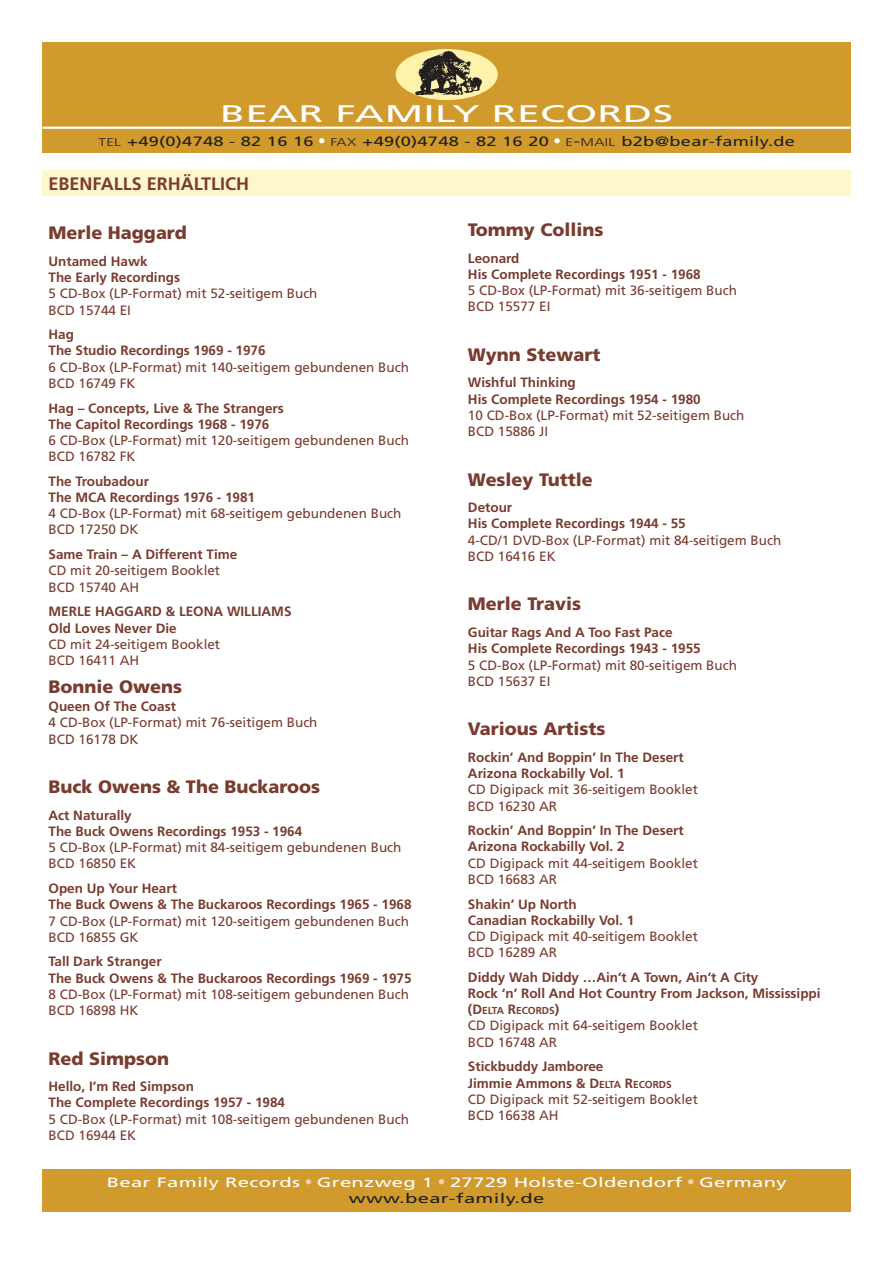
<style>
.page{position:relative;width:893px;height:1263px;background:#fff}
.page>*{position:absolute;margin:0;border:0;box-sizing:border-box;transform-origin:0 0}
.t1{font:24px "Frutiger";letter-spacing:.01em;color:#fff;scale:1.7 1}
.t2{font:900 18px "Frutiger";color:#793c30}
.t3{font:700 18px "Frutiger";color:#793c30}
.t4{font:13.5px/16.2px "Frutiger";color:#793c30}
.t5{font:700 13.5px/16.2px "Frutiger";color:#793c30}
.t6{font:13.5px/16.5px "Frutiger";letter-spacing:.015em;color:#fff;text-align:center;scale:1.5 1}
.t7{font:13.5px "Frutiger";letter-spacing:.015em;color:#231f20;scale:1.35 1}
.t8{font:700 10.2px "Frutiger";color:#793c30}
.s1{font-weight:300;font-size:11.25px}
.s2{font-weight:300;font-size:15px;color:#fff}
.s3{font-weight:300;font-size:15px}
.s4{font-size:13.5px}
.s5{font-weight:700}
.s6{font-weight:700;font-size:10.2px}
.s7{font-weight:300;font-size:15px;color:#fdd1ad}
.s8{color:#231f20}
</style>
<div class="page">
<div style="left:43px;top:170px;width:807px;height:26px;background:#fff7cc"></div>
<div style="left:43px;top:43px;width:807px;height:110px;background:#d09b2c"></div>
<div style="left:395px;top:49px;width:102px;height:51px;background:#fff3ac;border-radius:50%"></div>
<img style="left:413px;top:49px;width:69px;height:49px">
<hr style="left:43px;top:127px;width:807px;height:2px;background:#fff">
<div style="left:43px;top:1169px;width:807px;height:43px;background:#d09b2c"></div>
<h1 class="t1" style="left:220px;top:103px;width:268px">BEAR FAMILY RECORDS</h1>
<p class="t7" style="left:98px;top:135px;width:517px"><span class="s1">TEL</span> +49(0)4748 - 82 16 16 <span class="s2">•</span> <span class="s1">FAX</span> +49(0)4748 - 82 16 20 <span class="s2">•</span> <span class="s1">E</span><span class="s3">-</span><span class="s1">MAIL</span> b2b@bear-family.de</p>
<h2 class="t3" style="left:49px;top:176px;width:202px">EBENFALLS ERHÄLTLICH</h2>
<h2 class="t2" style="left:49px;top:225px;width:140px">Merle Haggard</h2>
<p class="t5" style="left:49px;top:254px;width:133px">Untamed Hawk<br>The Early Recordings</p>
<p class="t4" style="left:49px;top:286px;width:270px">5 CD-Box (LP-Format) mit 52-seitigem Buch<br>BCD 15744 EI</p>
<p class="t5" style="left:49px;top:327px;width:218px">Hag<br>The Studio Recordings 1969 - 1976</p>
<p class="t4" style="left:49px;top:360px;width:362px">6 CD-Box (LP-Format) mit 140-seitigem gebundenen Buch<br>BCD 16749 FK</p>
<p class="t5" style="left:49px;top:400px;width:237px">Hag – Concepts, Live &amp; The Strangers<br>The Capitol Recordings 1968 - 1976</p>
<p class="t4" style="left:49px;top:433px;width:362px">6 CD-Box (LP-Format) mit 120-seitigem gebundenen Buch<br>BCD 16782 FK</p>
<p class="t5" style="left:49px;top:474px;width:208px">The Troubadour<br>The MCA Recordings 1976 - 1981</p>
<p class="t4" style="left:49px;top:506px;width:354px">4 CD-Box (LP-Format) mit 68-seitigem gebundenen Buch<br>BCD 17250 DK</p>
<p class="t5" style="left:49px;top:547px;width:190px">Same Train – A Different Time</p>
<p class="t4" style="left:49px;top:563px;width:173px">CD mit 20-seitigem Booklet<br>BCD 15740 AH</p>
<p class="t5" style="left:49px;top:604px;width:244px">MERLE HAGGARD &amp; LEONA WILLIAMS<br>Old Loves Never Die</p>
<p class="t4" style="left:49px;top:637px;width:173px">CD mit 24-seitigem Booklet<br>BCD 16411 AH</p>
<h2 class="t2" style="left:49px;top:679px;width:135px">Bonnie Owens</h2>
<p class="t5" style="left:49px;top:699px;width:129px">Queen Of The Coast</p>
<p class="t4" style="left:49px;top:715px;width:270px">4 CD-Box (LP-Format) mit 76-seitigem Buch<br>BCD 16178 DK</p>
<h2 class="t2" style="left:49px;top:779px;width:273px">Buck Owens &amp; The Buckaroos</h2>
<p class="t5" style="left:49px;top:808px;width:255px">Act Naturally<br>The Buck Owens Recordings 1953 - 1964</p>
<p class="t4" style="left:49px;top:840px;width:354px">5 CD-Box (LP-Format) mit 84-seitigem gebundenen Buch<br>BCD 16850 EK</p>
<p class="t5" style="left:49px;top:881px;width:364px">Open Up Your Heart<br>The Buck Owens &amp; The Buckaroos Recordings 1965 - 1968</p>
<p class="t4" style="left:49px;top:913px;width:362px">7 CD-Box (LP-Format) mit 120-seitigem gebundenen Buch<br>BCD 16855 GK</p>
<p class="t5" style="left:49px;top:954px;width:364px">Tall Dark Stranger<br>The Buck Owens &amp; The Buckaroos Recordings 1969 - 1975</p>
<p class="t4" style="left:49px;top:987px;width:362px">8 CD-Box (LP-Format) mit 108-seitigem gebundenen Buch<br>BCD 16898 HK</p>
<h2 class="t2" style="left:49px;top:1051px;width:122px">Red Simpson</h2>
<p class="t5" style="left:49px;top:1079px;width:238px">Hello, I’m Red Simpson<br>The Complete Recordings 1957 - 1984</p>
<p class="t4" style="left:49px;top:1112px;width:362px">5 CD-Box (LP-Format) mit 108-seitigem gebundenen Buch<br>BCD 16944 EK</p>
<h2 class="t2" style="left:468px;top:222px;width:137px">Tommy Collins</h2>
<p class="t5" style="left:468px;top:250px;width:234px">Leonard<br>His Complete Recordings 1951 - 1968</p>
<p class="t4" style="left:468px;top:283px;width:270px">5 CD-Box (LP-Format) mit 36-seitigem Buch<br>BCD 15577 EI</p>
<h2 class="t2" style="left:468px;top:347px;width:134px">Wynn Stewart</h2>
<p class="t5" style="left:468px;top:375px;width:234px">Wishful Thinking<br>His Complete Recordings 1954 - 1980</p>
<p class="t4" style="left:468px;top:408px;width:278px">10 CD-Box (LP-Format) mit 52-seitigem Buch<br>BCD 15886 JI</p>
<h2 class="t2" style="left:468px;top:472px;width:126px">Wesley Tuttle</h2>
<p class="t5" style="left:468px;top:500px;width:219px">Detour<br>His Complete Recordings 1944 - 55</p>
<p class="t4" style="left:468px;top:533px;width:315px">4-CD/1 DVD-Box (LP-Format) mit 84-seitigem Buch<br>BCD 16416 EK</p>
<h2 class="t2" style="left:468px;top:596px;width:115px">Merle Travis</h2>
<p class="t5" style="left:468px;top:625px;width:234px">Guitar Rags And A Too Fast Pace<br>His Complete Recordings 1943 - 1955</p>
<p class="t4" style="left:468px;top:657px;width:270px">5 CD-Box (LP-Format) mit 80-seitigem Buch<br>BCD 15637 EI</p>
<h2 class="t2" style="left:468px;top:721px;width:139px">Various Artists</h2>
<p class="t5" style="left:468px;top:750px;width:217px">Rockin’ And Boppin’ In The Desert<br>Arizona Rockabilly Vol. 1</p>
<p class="t4" style="left:468px;top:782px;width:231px">CD Digipack mit 36-seitigem Booklet<br>BCD 16230 AR</p>
<p class="t5" style="left:468px;top:823px;width:217px">Rockin’ And Boppin’ In The Desert<br>Arizona Rockabilly Vol. 2</p>
<p class="t4" style="left:468px;top:856px;width:231px">CD Digipack mit 44-seitigem Booklet<br>BCD 16683 AR</p>
<p class="t5" style="left:468px;top:896px;width:168px">Shakin’ Up North<br>Canadian Rockabilly Vol. 1</p>
<p class="t4" style="left:468px;top:929px;width:231px">CD Digipack mit 40-seitigem Booklet<br>BCD 16289 AR</p>
<p class="t5" style="left:468px;top:970px;width:354px">Diddy Wah Diddy …Ain’t A Town, Ain’t A City<br>Rock ‘n’ Roll And Hot Country From Jackson, Mississippi</p>
<p class="t8" style="left:468px;top:1006px;width:93px"><span class="s4">(D</span>ELTA <span class="s4">R</span>ECORDS<span class="s4">)</span></p>
<p class="t4" style="left:468px;top:1018px;width:231px">CD Digipack mit 64-seitigem Booklet<br>BCD 16748 AR</p>
<p class="t4" style="left:468px;top:1059px;width:231px"><span class="s5">Stickbuddy Jamboree<br>Jimmie Ammons &amp; D</span><span class="s6">ELTA</span> <span class="s5">R</span><span class="s6">ECORDS<br></span>CD Digipack mit 52-seitigem Booklet<br>BCD 16638 AH</p>
<p class="t6" style="left:107px;top:1174px;width:454px">Bear Family Records <span class="s7">•</span> Grenzweg 1 <span class="s7">•</span> 27729 Holste-Oldendorf <span class="s7">•</span> Germany <span class="s8">www.bear-family.de</span></p>
</div>
